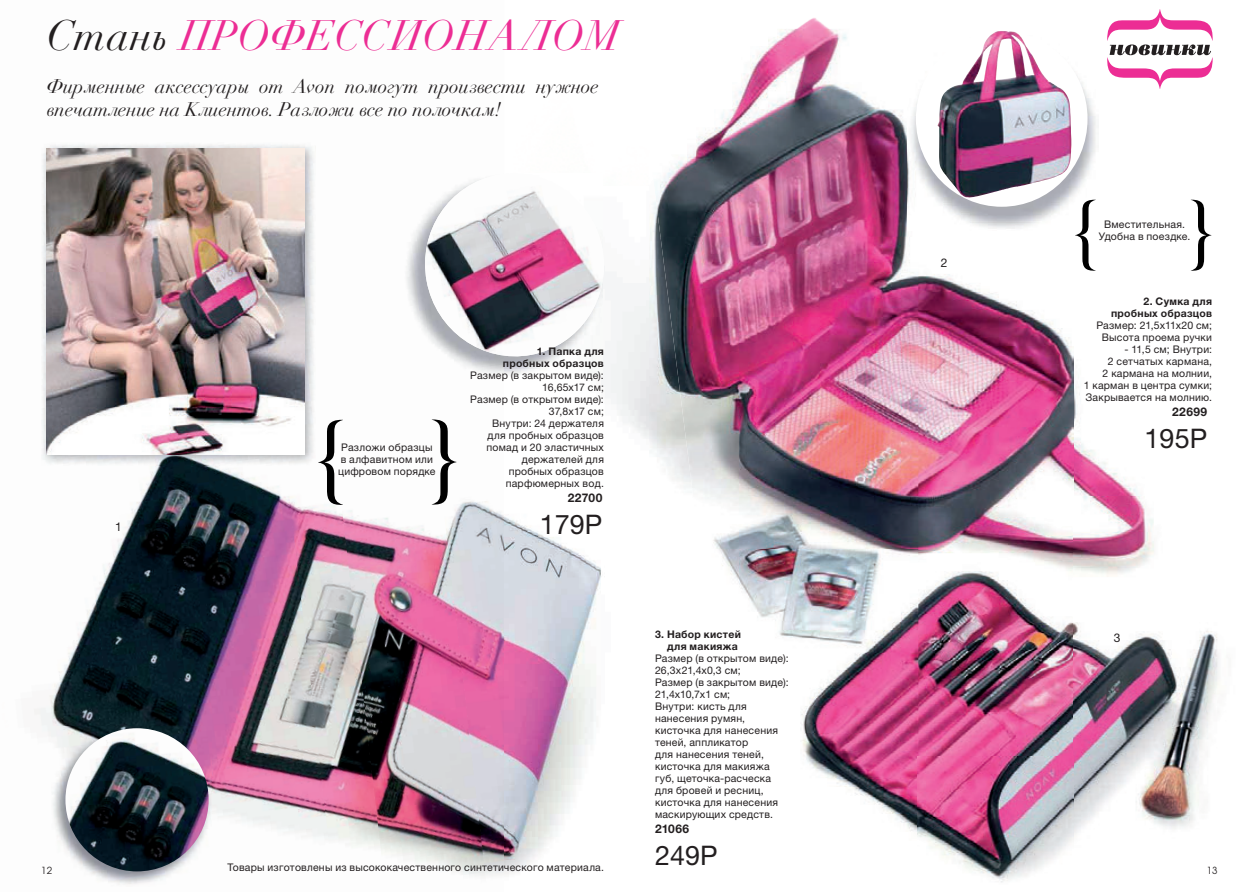
<style>
.page{position:relative;width:1259px;height:892px;background:#fff}
.page>*{position:absolute;margin:0;border:0;box-sizing:border-box;transform-origin:0 0}
.t1{font:italic 42px "Didot L Ts Pro";color:#ec2d94}
.t2{font:27px "Helvetica Neue LTW1 Gs 55 Roman";color:#231f20}
.t3{font:italic 19.5px/23.4px "Didot L Ts Pro";color:#231f20}
.t4{font:700 12px "Helvetica Neue LTW1 Gs 55 Roman";letter-spacing:.035em;color:#231f20}
.t5{font:12px "Helvetica Neue LTW1 Gs 55 Roman";color:#231f20}
.t6{font:10.5px/12px "Helvetica Neue LTW1 Gs 55 Roman";letter-spacing:.02em;color:#231f20}
.t7{font:700 10.5px/12px "Helvetica Neue LTW1 Gs 55 Roman";letter-spacing:.025em;color:#231f20;text-align:right}
.t8{font:9.75px "ITC Avant Garde Got Boo";color:#231f20}
.s1{color:#231f20}
</style>
<div class="page">
<img style="left:796px;top:18px;width:33px;height:11px">
<img style="left:697px;top:29px;width:210px;height:208px">
<img style="left:1073px;top:199px;width:146px;height:641px">
<img style="left:918px;top:274px;width:155px;height:609px">
<img style="left:697px;top:237px;width:221px;height:312px">
<img style="left:743px;top:549px;width:175px;height:104px">
<img style="left:801px;top:653px;width:117px;height:182px">
<img style="left:34px;top:633px;width:46px;height:104px">
<img style="left:385px;top:518px;width:71px;height:354px">
<img style="left:318px;top:419px;width:67px;height:434px">
<img style="left:428px;top:419px;width:76px;height:205px">
<img style="left:80px;top:466px;width:238px;height:281px">
<img style="left:456px;top:618px;width:48px;height:259px">
<img style="left:211px;top:747px;width:123px;height:106px">
<img style="left:649px;top:148px;width:48px;height:342px">
<img style="left:504px;top:376px;width:97px;height:499px">
<img style="left:697px;top:526px;width:46px;height:63px">
<img style="left:42px;top:144px;width:272px;height:322px">
<img style="left:47px;top:149px;width:257px;height:306px">
<img style="left:406px;top:230px;width:196px;height:146px">
<img style="left:417px;top:179px;width:194px;height:185px">
<img style="left:907px;top:76px;width:191px;height:154px">
<div style="left:916px;top:31px;width:171px;height:176px;background:#fff;border-radius:50%"></div>
<img style="left:937px;top:31px;width:134px;height:167px">
<img style="left:52px;top:726px;width:159px;height:159px">
<img style="left:65px;top:728px;width:144px;height:143px;border-radius:72px">
<svg style="left:432px;top:419px;width:24px;height:86px"></svg>
<svg style="left:318px;top:420px;width:25px;height:85px"></svg>
<svg style="left:1190px;top:200px;width:21px;height:71px"></svg>
<svg style="left:1075px;top:200px;width:20px;height:71px"></svg>
<svg style="left:1107px;top:9px;width:106px;height:80px"></svg>
<h1 class="t1" style="left:47px;top:9px;width:575px"><span class="s1">Стань</span> ПРОФЕССИОНАЛОМ</h1>
<h3 class="t3" style="left:47px;top:75px;width:553px">Фирменные аксессуары от Avon помогут произвести нужное впечатление на Клиентов. Разложи все по полочкам!</h3>
<p class="t5" style="left:115px;top:520px;width:8px">1</p>
<p class="t6" style="left:338px;top:441px;width:99px">Разложи образцы в алфавитном или цифровом порядке</p>
<p class="t7" style="left:503px;top:345px;width:103px">1. Папка для пробных образцов</p>
<p class="t6" style="left:470px;top:369px;width:135px;text-align:right">Размер (в закрытом виде):<br>16,65х17 см;<br>Размер (в открытом виде):<br>37,8х17 см;<br>Внутри: 24 держателя<br>для пробных образцов помад и 20 эластичных держателей для<br>пробных образцов парфюмерных вод.</p>
<p class="t4" style="left:568px;top:490px;width:36px">22700</p>
<h2 class="t2" style="left:540px;top:508px;width:64px">179Р</h2>
<p class="t5" style="left:941px;top:255px;width:8px">2</p>
<p class="t6" style="left:1098px;top:218px;width:93px;text-align:center">Вместительная.<br>Удобна в поездке.</p>
<p class="t7" style="left:1111px;top:295px;width:103px">2. Сумка для пробных образцов</p>
<p class="t6" style="left:1096px;top:319px;width:117px;text-align:center">Размер: 21,5х11х20 см;<br>Высота проема ручки</p>
<p class="t6" style="left:1083px;top:343px;width:130px;text-align:right">- 11,5 см; Внутри:<br>2 сетчатых кармана,<br>2 кармана на молнии,<br>1 карман в центра сумки;<br>Закрывается на молнию.</p>
<p class="t4" style="left:1172px;top:404px;width:36px">22699</p>
<h2 class="t2" style="left:1144px;top:422px;width:64px">195Р</h2>
<p class="t7" style="left:655px;top:628px;width:87px">3. Набор кистей для макияжа</p>
<p class="t6" style="left:655px;top:652px;width:135px">Размер (в открытом виде):<br>26,3x21,4x0,3 см;<br>Размер (в закрытом виде):<br>21,4х10,7х1 см;<br>Внутри: кисть для нанесения румян, кисточка для нанесения теней, аппликатор<br>для нанесения теней, кисточка для макияжа губ, щеточка-расческа для бровей и ресниц, кисточка для нанесения маскирующих средств.</p>
<p class="t4" style="left:655px;top:821px;width:36px">21066</p>
<h2 class="t2" style="left:655px;top:839px;width:64px">249Р</h2>
<p class="t5" style="left:1113px;top:630px;width:8px">3</p>
<p class="t6" style="left:228px;top:862px;width:378px">Товары изготовлены из высококачественного синтетического материала.</p>
<p class="t8" style="left:41px;top:865px;width:12px">12</p>
<p class="t8" style="left:1206px;top:865px;width:12px">13</p>
</div>
